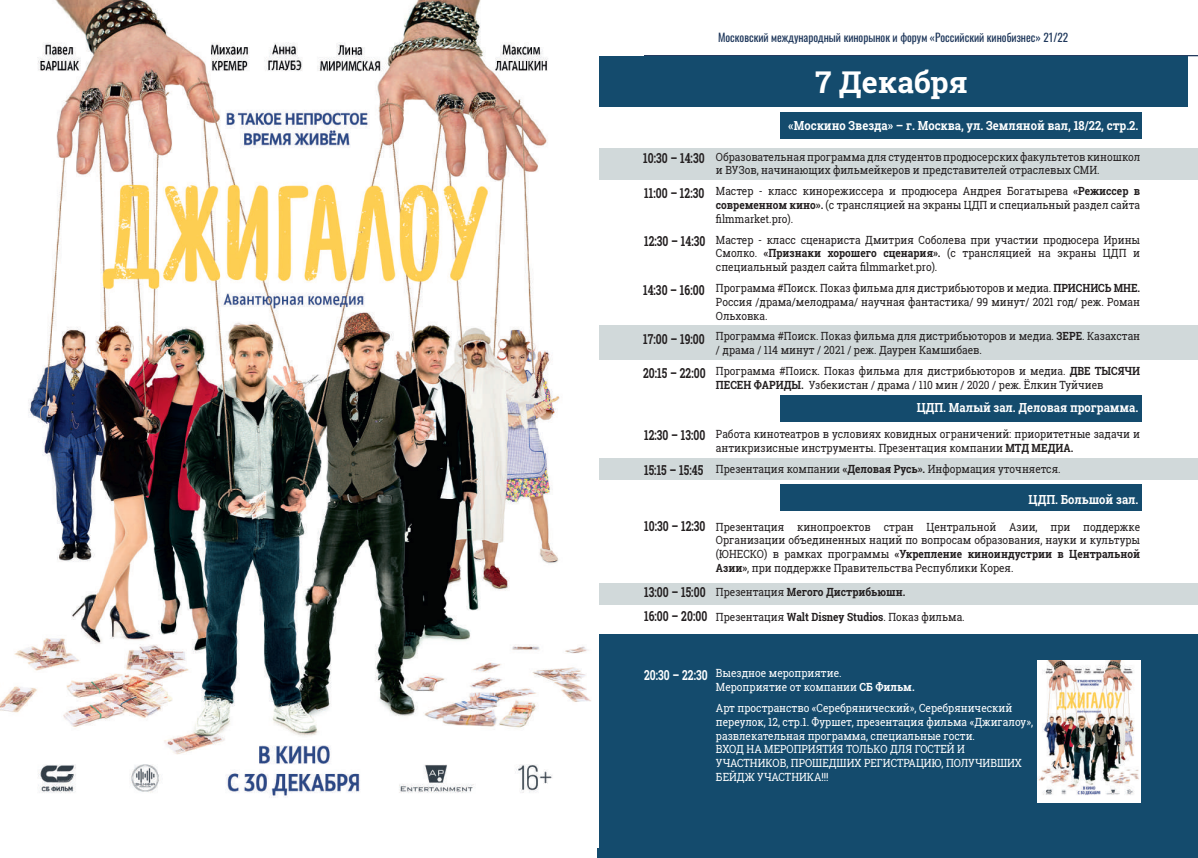
<style>
.page{position:relative;width:1198px;height:858px;background:#fff}
.page>*{position:absolute;margin:0;border:0;box-sizing:border-box;transform-origin:0 0}
.t1{font:700 30px "Roboto Slab";color:#fff}
.t2{font:700 13.75px/23.8px "Roboto Slab";letter-spacing:.01em;color:#231f20;scale:.75 1}
.t3{font:700 12.5px "Roboto Slab";color:#fff;scale:.9 1}
.t4{font:11.25px/13.8px "Roboto Slab";color:#231f20;scale:.9 1}
.t5{font:11.25px/13.8px "Roboto Slab";color:#fff;scale:.9 1}
.t6{font:11.25px "Oswald";color:#1d365a}
.s1{font-weight:700}
.s2{font-weight:700;font-size:13.75px}
</style>
<div class="page">
<div style="left:780px;top:112px;width:362px;height:27px;background:#144b6d"></div>
<div style="left:597px;top:148px;width:601px;height:32px;background:#d1d9da"></div>
<div style="left:599px;top:325px;width:599px;height:34px;background:#d1d9da"></div>
<div style="left:599px;top:458px;width:599px;height:22px;background:#d1d9da"></div>
<div style="left:597px;top:583px;width:601px;height:21px;background:#d1d9da"></div>
<hr style="left:644px;top:55px;width:554px;height:1px;background:#1d365a">
<div style="left:597px;top:634px;width:601px;height:223px;background:#144b6d"></div>
<div style="left:599px;top:56px;width:588px;height:51px;background:#144b6d"></div>
<div style="left:780px;top:395px;width:362px;height:27px;background:#144b6d"></div>
<div style="left:780px;top:484px;width:362px;height:26px;background:#144b6d"></div>
<img style="left:1037px;top:660px;width:103px;height:142px">
<img style="left:0;top:0;width:599px;height:847px">
<p class="t6" style="left:718px;top:27px;width:352px">Московский международный кинорынок и форум «Российский кинобизнес» 21/22</p>
<p class="t2" style="left:643px;top:146px;width:84px">10:30 – 14:30</p>
<p class="t2" style="left:644px;top:181px;width:82px">11:00 – 12:30</p>
<p class="t2" style="left:644px;top:229px;width:83px">12:30 – 14:30</p>
<p class="t2" style="left:643px;top:277px;width:84px">14:30 – 16:00</p>
<p class="t2" style="left:643px;top:327px;width:84px">17:00 – 19:00</p>
<p class="t2" style="left:643px;top:361px;width:85px">20:15 – 22:00</p>
<p class="t2" style="left:644px;top:423px;width:83px">12:30 – 13:00</p>
<p class="t2" style="left:644px;top:458px;width:80px">15:15 – 15:45</p>
<p class="t2" style="left:644px;top:514px;width:83px">10:30 – 12:30</p>
<p class="t2" style="left:644px;top:580px;width:86px">13:00 – 15:00<br>16:00 – 20:00</p>
<h1 class="t1" style="left:815px;top:62px;width:154px">7 Декабря</h1>
<p class="t3" style="left:788px;top:117px;width:390px">«Москино Звезда» – г. Москва, ул. Земляной вал, 18/22, стр.2.</p>
<p class="t4" style="left:716px;top:150px;width:473px">Образовательная программа для студентов продюсерских факультетов киношкол и ВУЗов, начинающих фильмейкеров и представителей отраслевых СМИ.</p>
<p class="t4" style="left:716px;top:184px;width:473px;text-align:justify">Мастер - класс кинорежиссера и продюсера Андрея Богатырева <span class="s1">«Режиссер в современном кино».</span> (с трансляцией на экраны ЦДП и специальный раздел сайта filmmarket.pro).</p>
<p class="t4" style="left:716px;top:232px;width:473px;text-align:justify">Мастер - класс сценариста Дмитрия Соболева при участии продюсера Ирины Смолко. <span class="s1">«Признаки хорошего сценария».</span> (с трансляцией на экраны ЦДП и специальный раздел сайта filmmarket.pro).</p>
<p class="t4" style="left:716px;top:281px;width:473px;text-align:justify">Программа #Поиск. Показ фильма для дистрибьюторов и медиа. <span class="s1">ПРИСНИСЬ МНЕ.<br></span>Россия /драма/мелодрама/ научная фантастика/ 99 минут/ 2021 год/ реж. Роман Ольховка.</p>
<p class="t4" style="left:716px;top:329px;width:473px">Программа #Поиск. Показ фильма для дистрибьюторов и медиа. <span class="s1">ЗЕРЕ</span>. Казахстан / драма / 114 минут / 2021 / реж. Даурен Камшибаев.</p>
<p class="t4" style="left:716px;top:364px;width:473px">Программа #Поиск. Показ фильма для дистрибьюторов и медиа. <span class="s1">ДВЕ ТЫСЯЧИ<br>ПЕСЕН ФАРИДЫ.</span> Узбекистан / драма / 110 мин / 2020 / реж. Ёлкин Туйчиев</p>
<p class="t4" style="left:716px;top:427px;width:473px">Работа кинотеатров в условиях ковидных ограничений: приоритетные задачи и антикризисные инструменты. Презентация компании <span class="s1">МТД МЕДИА.</span></p>
<p class="t4" style="left:716px;top:461px;width:384px">Презентация компании <span class="s1">«Деловая Русь».</span> Информация уточняется.</p>
<p class="t3" style="left:916px;top:399px;width:248px">ЦДП. Малый зал. Деловая программа.</p>
<p class="t3" style="left:1028px;top:490px;width:123px">ЦДП. Большой зал.</p>
<p class="t4" style="left:716px;top:519px;width:473px;text-align:justify">Презентация кинопроектов стран Центральной Азии, при поддержке Организации объединенных наций по вопросам образования, науки и культуры (ЮНЕСКО) в рамках программы <span class="s1">«Укрепление киноиндустрии в Центральной Азии»</span>, при поддержке Правительства Республики Корея.</p>
<p class="t4" style="left:716px;top:580px;width:278px;line-height:24.6px">Презентация <span class="s1">Мегого Дистрибьюшн.<br></span>Презентация <span class="s1">Walt Disney Studios</span>. Показ фильма.</p>
<p class="t5" style="left:716px;top:666px;width:222px;text-indent:-72px"><span class="s2">20:30 – 22:30</span> Выездное мероприятие.<br>Мероприятие от компании <span class="s1">СБ Фильм.</span></p>
<p class="t5" style="left:716px;top:701px;width:354px">Арт пространство «Серебрянический», Серебрянический переулок, 12, стр.1. Фуршет, презентация фильма «Джигалоу», развлекательная программа, специальные гости.<br>ВХОД НА МЕРОПРИЯТИЯ ТОЛЬКО ДЛЯ ГОСТЕЙ И УЧАСТНИКОВ, ПРОШЕДШИХ РЕГИСТРАЦИЮ, ПОЛУЧИВШИХ БЕЙДЖ УЧАСТНИКА!!!</p>
</div>
